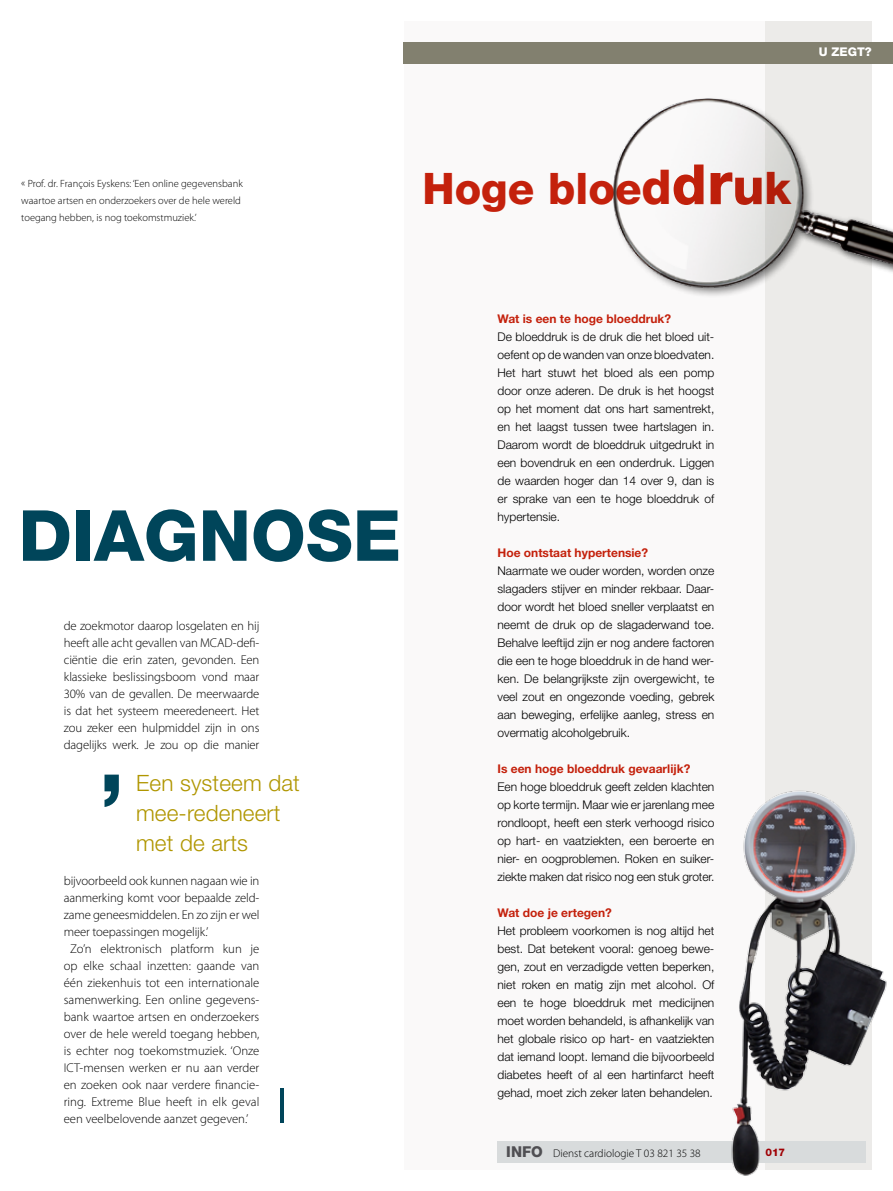
<style>
.page{position:relative;width:893px;height:1191px;background:#fff}
.page>*{position:absolute;margin:0;border:0;box-sizing:border-box;transform-origin:0 0}
.t1{font:800 70.5px "Helvetica Neue LT Std";color:#00455a}
.t2{font:800 43.5px "Helvetica Neue LT Std";color:#c4210c}
.t3{font:300 22.5px/30px "Helvetica Neue LT Std";letter-spacing:.005em;color:#b09600}
.t4{font:300 12.75px/17px "Myriad Pro";color:#000;text-align:justify}
.t5{font:300 12px/18px "Helvetica Neue LT Std";color:#000;text-align:justify}
.t6{font:700 12px "Helvetica Neue LT Std";color:#c4210c}
.t7{font:800 12px "Helvetica Neue LT Std";color:#fff}
.t8{font:300 11.25px "Myriad Pro";color:#000}
.t9{font:300 10.5px/17px "Myriad Pro";color:#000}
.s1{font-size:48px}
.s2{font-size:55.5px}
.s3{font-size:60px}
.s4{font-size:51px}
.s5{font-size:45px}
.s6{font-family:"Helvetica Neue LT Std";font-weight:800;font-size:15px;color:#504f53}
</style>
<div class="page">
<div style="left:404px;top:21px;width:468px;height:1148px;background:#faf9f9"></div>
<div style="left:765px;top:21px;width:107px;height:1148px;background:#ecebe9"></div>
<hr style="left:281px;top:1089px;width:3px;height:34px;background:#00455a">
<div style="left:404px;top:43px;width:489px;height:21px;background:#82806f"></div>
<div style="left:799px;top:206px;width:94px;height:107px;background:#000;opacity:.5"></div>
<div style="left:498px;top:1141px;width:368px;height:21px;background:#d8dbdc"></div>
<svg style="left:105px;top:774px;width:14px;height:33px"></svg>
<img style="left:710px;top:790px;width:177px;height:386px">
<img style="left:799px;top:206px;width:94px;height:100px">
<div style="left:612px;top:96px;width:203px;height:203px;background:#000;opacity:.5"></div>
<svg style="left:615px;top:100px;width:187px;height:186px"></svg>
<p class="t7" style="left:819px;top:45px;width:54px">U ZEGT?</p>
<p class="t9" style="left:21px;top:175px;width:223px">« Prof. dr. François Eyskens: ‘Een online gegevensbank waartoe artsen en onderzoekers over de hele wereld toegang hebben, is nog toekomstmuziek.’</p>
<h2 class="t2" style="left:422px;top:163px;width:370px">HOGE BLOE<span class="s1">D</span><span class="s2">D</span><span class="s3">R</span><span class="s4">U</span><span class="s5">K</span></h2>
<h1 class="t1" style="left:18px;top:494px;width:377px">DIAGNOSE</h1>
<p class="t4" style="left:64px;top:616px;width:197px">de zoekmotor daarop losgelaten en hij heeft alle acht gevallen van MCAD-defi&shy;ciëntie die erin zaten, gevonden. Een klassieke beslissingsboom vond maar 30% van de gevallen. De meerwaarde is dat het systeem meeredeneert. Het zou zeker een hulpmiddel zijn in ons dagelijks werk. Je zou op die manier</p>
<h3 class="t3" style="left:136px;top:767px;width:165px">Een systeem dat mee-redeneert met de arts</h3>
<p class="t4" style="left:64px;top:872px;width:197px">bijvoorbeeld ook kunnen nagaan wie in</p>
<p class="t4" style="left:64px;top:889px;width:197px">aanmerking komt voor bepaalde zeld-</p>
<p class="t4" style="left:64px;top:906px;width:197px">zame geneesmiddelen. En zo zijn er wel</p>
<p class="t4" style="left:64px;top:923px;width:146px">meer toepassingen mogelijk.’</p>
<p class="t4" style="left:70px;top:940px;width:191px">Zo’n elektronisch platform kun je</p>
<p class="t4" style="left:64px;top:957px;width:197px">op elke schaal inzetten: gaande van</p>
<p class="t4" style="left:64px;top:974px;width:197px">één ziekenhuis tot een internationale</p>
<p class="t4" style="left:64px;top:991px;width:197px">samenwerking. Een online gegevens-</p>
<p class="t4" style="left:64px;top:1008px;width:197px">bank waartoe artsen en onderzoekers</p>
<p class="t4" style="left:64px;top:1025px;width:197px">over de hele wereld toegang hebben,</p>
<p class="t4" style="left:64px;top:1042px;width:197px">is echter nog toekomstmuziek. ‘Onze</p>
<p class="t4" style="left:64px;top:1059px;width:197px">ICT-mensen werken er nu aan verder</p>
<p class="t4" style="left:64px;top:1076px;width:197px">en zoeken ook naar verdere financie-</p>
<p class="t4" style="left:64px;top:1093px;width:197px">ring. Extreme Blue heeft in elk geval</p>
<p class="t4" style="left:64px;top:1110px;width:186px">een veelbelovende aanzet gegeven.’</p>
<p class="t6" style="left:497px;top:311px;width:175px">Wat is een te hoge bloeddruk?</p>
<p class="t5" style="left:497px;top:328px;width:218px">De bloeddruk is de druk die het bloed uit&shy;oefent op de wanden van onze bloedvaten.<br>Het hart stuwt het bloed als een pomp door onze aderen. De druk is het hoogst op het moment dat ons hart samentrekt, en het laagst tussen twee hartslagen in.<br>Daarom wordt de bloeddruk uitgedrukt in een bovendruk en een onderdruk. Liggen de waarden hoger dan 14 over 9, dan is er sprake van een te hoge bloeddruk of hypertensie.</p>
<p class="t6" style="left:497px;top:545px;width:152px">Hoe ontstaat hypertensie?</p>
<p class="t5" style="left:497px;top:562px;width:218px">Naarmate we ouder worden, worden onze slagaders stijver en minder rekbaar. Daar&shy;door wordt het bloed sneller verplaatst en neemt de druk op de slagaderwand toe.<br>Behalve leeftijd zijn er nog andere factoren die een te hoge bloeddruk in de hand wer&shy;ken. De belangrijkste zijn overgewicht, te veel zout en ongezonde voeding, gebrek aan beweging, erfelijke aanleg, stress en overmatig alcoholgebruik.</p>
<p class="t6" style="left:497px;top:761px;width:194px">Is een hoge bloeddruk gevaarlijk?</p>
<p class="t5" style="left:497px;top:778px;width:218px">Een hoge bloeddruk geeft zelden klachten op korte termijn. Maar wie er jarenlang mee rondloopt, heeft een sterk verhoogd risico op hart- en vaatziekten, een beroerte en nier- en oogproblemen. Roken en suiker&shy;ziekte maken dat risico nog een stuk groter.</p>
<p class="t6" style="left:497px;top:905px;width:116px">Wat doe je ertegen?</p>
<p class="t5" style="left:497px;top:922px;width:218px">Het probleem voorkomen is nog altijd het best. Dat betekent vooral: genoeg bewe&shy;gen, zout en verzadigde vetten beperken, niet roken en matig zijn met alcohol. Of een te hoge bloeddruk met medicijnen moet worden behandeld, is afhankelijk van het globale risico op hart- en vaatziekten dat iemand loopt. Iemand die bijvoorbeeld diabetes heeft of al een hartinfarct heeft gehad, moet zich zeker laten behandelen.</p>
<p class="t8" style="left:506px;top:1146px;width:196px"><span class="s6">INFO</span> Dienst cardiologie T 03 821 35 38</p>
</div>
